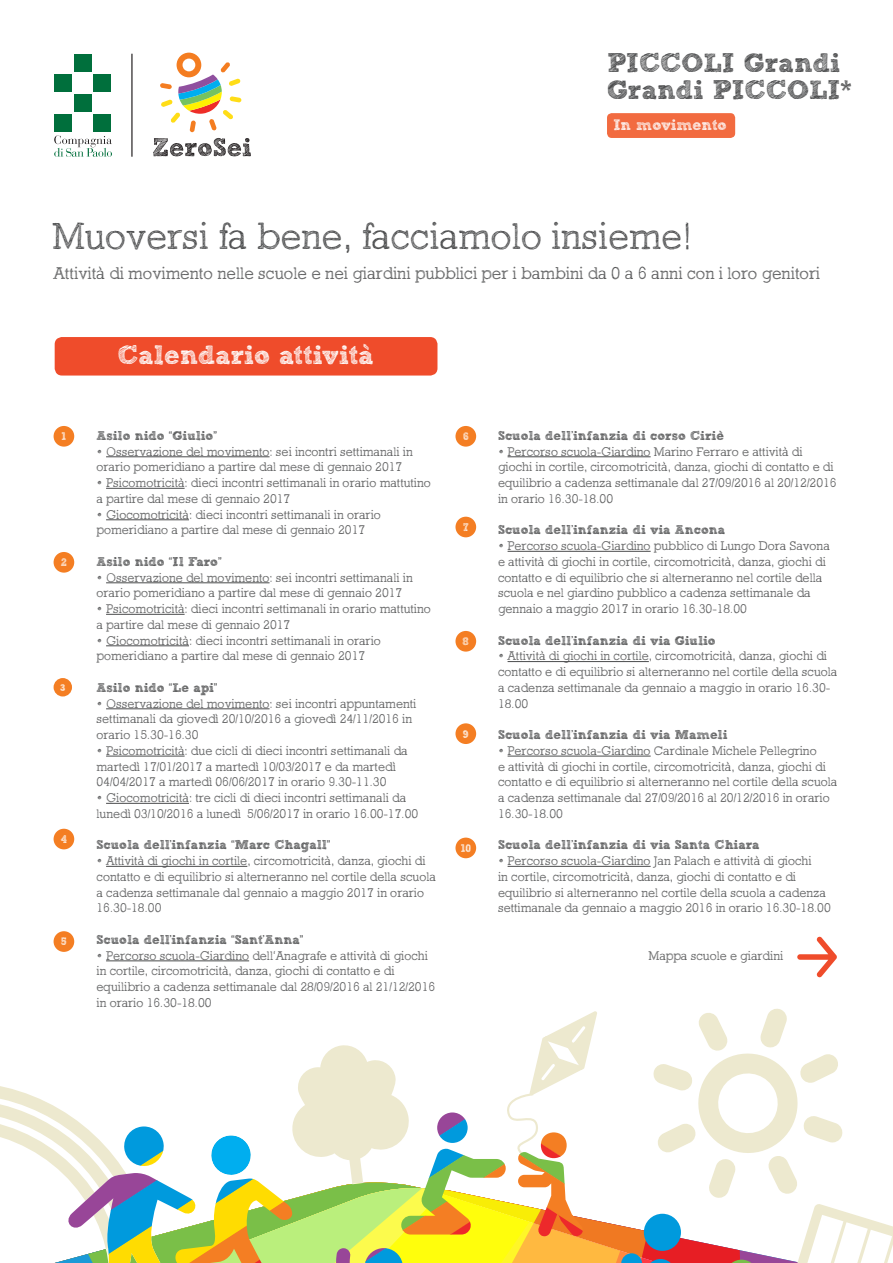
<style>
.page{position:relative;width:893px;height:1263px;background:#fff}
.page>*{position:absolute;margin:0;border:0;box-sizing:border-box;transform-origin:0 0}
.t1{font:300 38.1px "Sketch Block";color:#4b4c4d}
.t2{font:700 26.85px/26.8px "Sketch Block";color:#4b4c4d}
.t3{font:700 26.4px "Sketch Block";color:#fff}
.t4{font:300 17.25px "Sketch Block";color:#4b4c4d}
.t5{font:700 15px "Sketch Block";color:#fff}
.t6{font:300 12.75px/15.8px "Sketch Block";color:#4b4c4d}
.t7{font:700 12.75px "Sketch Block";color:#4b4c4d}
.t8{font:700 10.95px "Sketch Block";color:#fff}
.t9{font:700 9.75px "Sketch Block";color:#fff}
</style>
<div class="page">
<svg style="left:54px;top:135px;width:58px;height:22px"></svg>
<div style="left:74px;top:95px;width:18px;height:17px;background:#006f3c"></div>
<div style="left:74px;top:54px;width:18px;height:17px;background:#006f3c"></div>
<div style="left:54px;top:74px;width:18px;height:18px;background:#006f3c"></div>
<div style="left:54px;top:114px;width:18px;height:18px;background:#006f3c"></div>
<div style="left:94px;top:74px;width:17px;height:18px;background:#006f3c"></div>
<div style="left:94px;top:114px;width:17px;height:18px;background:#006f3c"></div>
<hr style="left:131px;top:54px;width:2px;height:103px;background:#231f20">
<svg style="left:160px;top:53px;width:82px;height:79px"></svg>
<svg style="left:153px;top:138px;width:98px;height:18px"></svg>
<svg style="left:0;top:1008px;width:893px;height:255px"></svg>
<div style="left:607px;top:113px;width:128px;height:25px;background:#f26b40;border-radius:5px"></div>
<hr style="left:106px;top:456px;width:164px;height:1px;background:#4b4c4d">
<hr style="left:106px;top:488px;width:79px;height:1px;background:#4b4c4d">
<hr style="left:106px;top:519px;width:83px;height:1px;background:#4b4c4d">
<hr style="left:106px;top:582px;width:164px;height:1px;background:#4b4c4d">
<hr style="left:106px;top:614px;width:79px;height:1px;background:#4b4c4d">
<hr style="left:106px;top:645px;width:83px;height:1px;background:#4b4c4d">
<hr style="left:106px;top:708px;width:164px;height:1px;background:#4b4c4d">
<hr style="left:106px;top:756px;width:79px;height:1px;background:#4b4c4d">
<hr style="left:106px;top:803px;width:83px;height:1px;background:#4b4c4d">
<hr style="left:106px;top:866px;width:141px;height:1px;background:#4b4c4d">
<hr style="left:106px;top:960px;width:143px;height:1px;background:#4b4c4d">
<hr style="left:508px;top:456px;width:143px;height:1px;background:#4b4c4d">
<hr style="left:508px;top:551px;width:143px;height:1px;background:#4b4c4d">
<hr style="left:508px;top:661px;width:141px;height:1px;background:#4b4c4d">
<hr style="left:508px;top:756px;width:143px;height:1px;background:#4b4c4d">
<hr style="left:508px;top:866px;width:143px;height:1px;background:#4b4c4d">
<div style="left:55px;top:337px;width:382px;height:38px;background:#ef4c2b;border-radius:7px"></div>
<div style="left:54px;top:426px;width:20px;height:21px;background:#f47e23;border-radius:50%"></div>
<div style="left:54px;top:552px;width:20px;height:21px;background:#f47e23;border-radius:50%"></div>
<div style="left:54px;top:678px;width:18px;height:18px;background:#f47e23;border-radius:50%"></div>
<div style="left:54px;top:829px;width:20px;height:20px;background:#f47e23;border-radius:50%"></div>
<div style="left:54px;top:931px;width:20px;height:21px;background:#f47e23;border-radius:50%"></div>
<div style="left:455px;top:426px;width:21px;height:21px;background:#f47e23;border-radius:50%"></div>
<div style="left:455px;top:517px;width:21px;height:20px;background:#f47e23;border-radius:50%"></div>
<div style="left:455px;top:631px;width:21px;height:21px;background:#f47e23;border-radius:50%"></div>
<div style="left:455px;top:723px;width:21px;height:21px;background:#f47e23;border-radius:50%"></div>
<div style="left:455px;top:838px;width:21px;height:20px;background:#f47e23;border-radius:50%"></div>
<svg style="left:797px;top:937px;width:40px;height:40px"></svg>
<h2 class="t2" style="left:607px;top:50px;width:247px">PICCOLI Grandi<br>Grandi PICCOLI*</h2>
<p class="t5" style="left:613px;top:116px;width:115px">In movimento</p>
<h1 class="t1" style="left:52px;top:213px;width:641px">Muoversi fa bene, facciamolo insieme!</h1>
<h3 class="t4" style="left:54px;top:263px;width:768px">Attività di movimento nelle scuole e nei giardini pubblici per i bambini da 0 a 6 anni con i loro genitori</h3>
<p class="t8" style="left:62px;top:430px;width:6px">1</p>
<p class="t8" style="left:61px;top:556px;width:8px">2</p>
<p class="t9" style="left:60px;top:681px;width:7px">3</p>
<p class="t8" style="left:61px;top:832px;width:8px">4</p>
<p class="t8" style="left:61px;top:935px;width:7px">5</p>
<h3 class="t3" style="left:118px;top:339px;width:258px">Calendario attività</h3>
<p class="t7" style="left:97px;top:428px;width:122px">Asilo nido “Giulio”</p>
<p class="t6" style="left:97px;top:443px;width:318px">• Osservazione del movimento: sei incontri settimanali in orario pomeridiano a partire dal mese di gennaio 2017</p>
<p class="t6" style="left:97px;top:475px;width:336px">• Psicomotricità: dieci incontri settimanali in orario mattutino a partire dal mese di gennaio 2017</p>
<p class="t6" style="left:97px;top:506px;width:286px">• Giocomotricità: dieci incontri settimanali in orario pomeridiano a partire dal mese di gennaio 2017</p>
<p class="t7" style="left:97px;top:553px;width:127px">Asilo nido “Il Faro”</p>
<p class="t6" style="left:97px;top:569px;width:318px">• Osservazione del movimento: sei incontri settimanali in orario pomeridiano a partire dal mese di gennaio 2017</p>
<p class="t6" style="left:97px;top:601px;width:336px">• Psicomotricità: dieci incontri settimanali in orario mattutino a partire dal mese di gennaio 2017</p>
<p class="t6" style="left:97px;top:632px;width:286px">• Giocomotricità: dieci incontri settimanali in orario pomeridiano a partire dal mese di gennaio 2017</p>
<p class="t7" style="left:97px;top:679px;width:123px">Asilo nido “Le api”</p>
<p class="t6" style="left:97px;top:695px;width:321px">• Osservazione del movimento: sei incontri appuntamenti settimanali da giovedì 20/10/2016 a giovedì 24/11/2016 in orario 15.30-16.30</p>
<p class="t6" style="left:97px;top:743px;width:313px">• Psicomotricità: due cicli di dieci incontri settimanali da martedì 17/01/2017 a martedì 10/03/2017 e da martedì<br>04/04/2017 a martedì 06/06/2017 in orario 9.30-11.30</p>
<p class="t6" style="left:97px;top:790px;width:323px">• Giocomotricità: tre cicli di dieci incontri settimanali da lunedì 03/10/2016 a lunedì 5/06/2017 in orario 16.00-17.00</p>
<p class="t7" style="left:97px;top:837px;width:236px">Scuola dell'infanzia “Marc Chagall”</p>
<p class="t6" style="left:97px;top:853px;width:341px">• Attività di giochi in cortile, circomotricità, danza, giochi di contatto e di equilibrio si alterneranno nel cortile della scuola a cadenza settimanale dal gennaio a maggio 2017 in orario 16.30-18.00</p>
<p class="t7" style="left:97px;top:931px;width:208px">Scuola dell'infanzia “Sant'Anna”</p>
<p class="t6" style="left:97px;top:947px;width:340px">• Percorso scuola-Giardino dell'Anagrafe e attività di giochi in cortile, circomotricità, danza, giochi di contatto e di equilibrio a cadenza settimanale dal 28/09/2016 al 21/12/2016 in orario 16.30-18.00</p>
<p class="t8" style="left:463px;top:430px;width:7px">6</p>
<p class="t8" style="left:463px;top:520px;width:7px">7</p>
<p class="t8" style="left:463px;top:635px;width:8px">8</p>
<p class="t8" style="left:463px;top:727px;width:7px">9</p>
<p class="t8" style="left:461px;top:841px;width:12px">10</p>
<p class="t7" style="left:498px;top:428px;width:227px">Scuola dell'infanzia di corso Ciriè</p>
<p class="t6" style="left:498px;top:443px;width:340px">• Percorso scuola-Giardino Marino Ferraro e attività di giochi in cortile, circomotricità, danza, giochi di contatto e di equilibrio a cadenza settimanale dal 27/09/2016 al 20/12/2016 in orario 16.30-18.00</p>
<p class="t7" style="left:498px;top:522px;width:229px">Scuola dell'infanzia di via Ancona</p>
<p class="t6" style="left:498px;top:538px;width:333px">• Percorso scuola-Giardino pubblico di Lungo Dora Savona e attività di giochi in cortile, circomotricità, danza, giochi di contatto e di equilibrio che si alterneranno nel cortile della scuola e nel giardino pubblico a cadenza settimanale da gennaio a maggio 2017 in orario 16.30-18.00</p>
<p class="t7" style="left:498px;top:632px;width:219px">Scuola dell'infanzia di via Giulio</p>
<p class="t6" style="left:498px;top:648px;width:341px">• Attività di giochi in cortile, circomotricità, danza, giochi di contatto e di equilibrio si alterneranno nel cortile della scuola a cadenza settimanale da gennaio a maggio in orario 16.30- 18.00</p>
<p class="t7" style="left:498px;top:727px;width:231px">Scuola dell'infanzia di via Mameli</p>
<p class="t6" style="left:498px;top:743px;width:341px">• Percorso scuola-Giardino Cardinale Michele Pellegrino<br>e attività di giochi in cortile, circomotricità, danza, giochi di contatto e di equilibrio si alterneranno nel cortile della scuola a cadenza settimanale dal 27/09/2016 al 20/12/2016 in orario 16.30-18.00</p>
<p class="t7" style="left:498px;top:837px;width:263px">Scuola dell'infanzia di via Santa Chiara</p>
<p class="t6" style="left:498px;top:853px;width:334px">• Percorso scuola-Giardino Jan Palach e attività di giochi<br>in cortile, circomotricità, danza, giochi di contatto e di equilibrio si alterneranno nel cortile della scuola a cadenza settimanale da gennaio a maggio 2016 in orario 16.30-18.00</p>
<p class="t6" style="left:648px;top:948px;width:136px">Mappa scuole e giardini</p>
</div>
